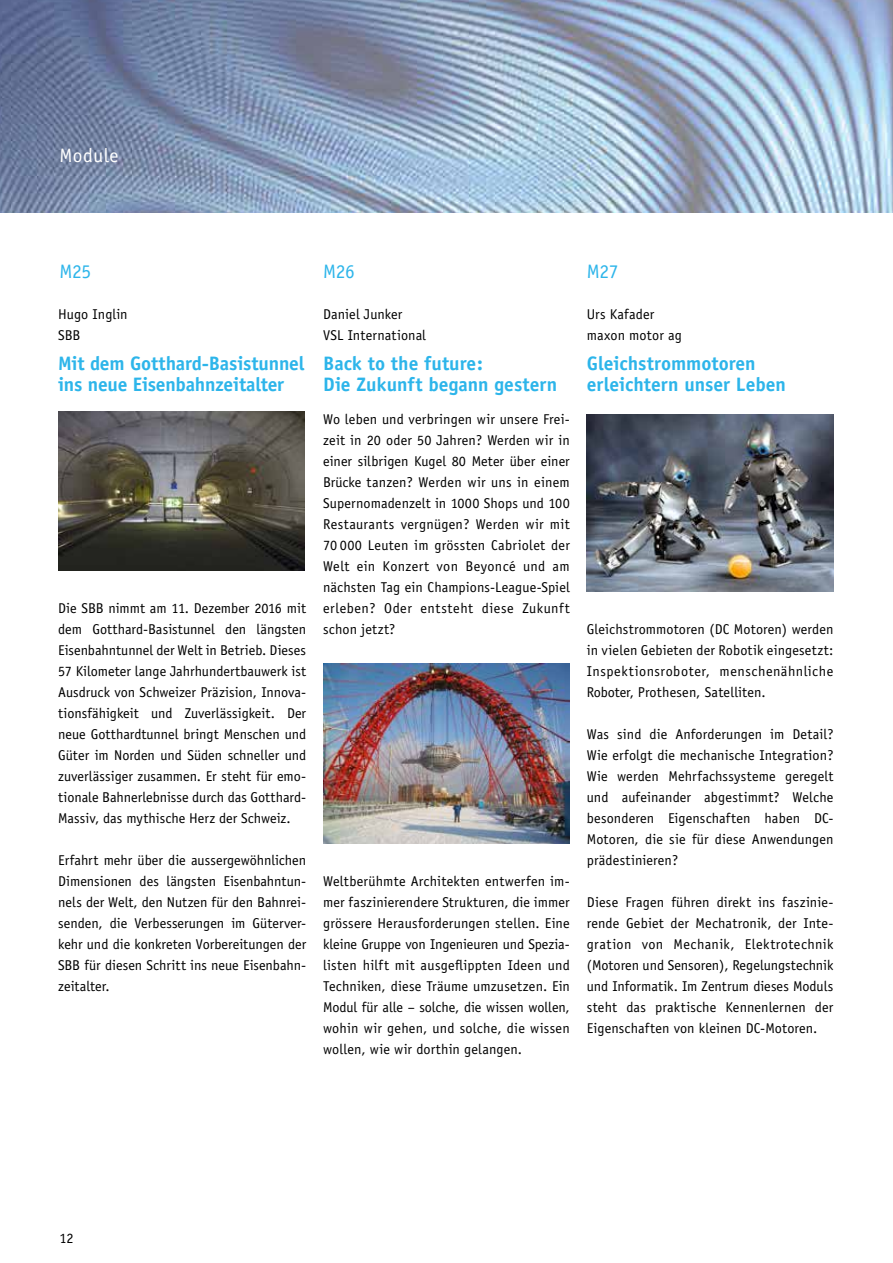
<style>
.page{position:relative;width:893px;height:1263px;background:#fff}
.page>*{position:absolute;margin:0;border:0;box-sizing:border-box;transform-origin:0 0}
.t1{font:700 19.5px/21px "Officina Sans";letter-spacing:-.005em;color:#2db5ea}
.t2{font:19.5px "Officina Sans";letter-spacing:-.02em;color:#2db5ea}
.t3{font:19.5px "Officina Sans";letter-spacing:.025em;color:#fff}
.t4{font:14.25px/21px "Officina Sans";letter-spacing:.005em;color:#000;text-align:justify}
</style>
<div class="page">
<img style="left:0;top:0;width:893px;height:213px">
<img style="left:58px;top:412px;width:247px;height:159px">
<img style="left:323px;top:663px;width:247px;height:181px">
<img style="left:587px;top:415px;width:246px;height:177px">
<h1 class="t3" style="left:60px;top:144px;width:60px">Module</h1>
<h1 class="t2" style="left:60px;top:260px;width:33px">M25</h1>
<h1 class="t2" style="left:323px;top:260px;width:33px">M26</h1>
<h1 class="t2" style="left:587px;top:260px;width:33px">M27</h1>
<p class="t4" style="left:58px;top:303px;width:71px">Hugo Inglin<br>SBB</p>
<h1 class="t1" style="left:58px;top:352px;width:248px">Mit dem Gotthard-Basistunnel ins neue Eisenbahnzeitalter</h1>
<p class="t4" style="left:58px;top:597px;width:249px">Die SBB nimmt am 11. Dezember 2016 mit dem Gotthard-Basistunnel den längsten Eisenbahntunnel der Welt in Betrieb. Dieses 57 Kilometer lange Jahrhundertbauwerk ist Ausdruck von Schweizer Präzision, Innova&shy;tionsfähigkeit und Zuverlässigkeit. Der neue Gotthardtunnel bringt Menschen und Güter im Norden und Süden schneller und zuverlässiger zusammen. Er steht für emo&shy;tionale Bahnerlebnisse durch das Gotthard-Massiv, das mythische Herz der Schweiz.</p>
<p class="t4" style="left:58px;top:849px;width:249px">Erfahrt mehr über die aussergewöhnlichen Dimensionen des längsten Eisenbahntun&shy;nels der Welt, den Nutzen für den Bahnrei&shy;senden, die Verbesserungen im Güterver&shy;kehr und die konkreten Vorbereitungen der SBB für diesen Schritt ins neue Eisenbahn&shy;zeitalter.</p>
<p class="t4" style="left:323px;top:303px;width:104px">Daniel Junker<br>VSL International</p>
<h1 class="t1" style="left:323px;top:352px;width:236px">Back to the future:<br>Die Zukunft begann gestern</h1>
<p class="t4" style="left:323px;top:408px;width:248px">Wo leben und verbringen wir unsere Frei&shy;zeit in 20 oder 50 Jahren? Werden wir in einer silbrigen Kugel 80 Meter über einer Brücke tanzen? Werden wir uns in einem Supernomadenzelt in 1000 Shops und 100<br>Restaurants vergnügen? Werden wir mit 70 000 Leuten im grössten Cabriolet der Welt ein Konzert von Beyoncé und am nächsten Tag ein Champions-League-Spiel erleben? Oder entsteht diese Zukunft schon jetzt?</p>
<p class="t4" style="left:323px;top:870px;width:248px">Weltberühmte Architekten entwerfen im&shy;mer faszinierendere Strukturen, die immer grössere Herausforderungen stellen. Eine kleine Gruppe von Ingenieuren und Spezia&shy;listen hilft mit ausgeflippten Ideen und Techniken, diese Träume umzusetzen. Ein Modul für alle – solche, die wissen wollen, wohin wir gehen, und solche, die wissen wollen, wie wir dorthin gelangen.</p>
<p class="t4" style="left:587px;top:303px;width:97px">Urs Kafader maxon motor ag</p>
<h1 class="t1" style="left:587px;top:352px;width:201px">Gleichstrommotoren erleichtern unser Leben</h1>
<p class="t4" style="left:587px;top:618px;width:248px">Gleichstrommotoren (DC Motoren) werden in vielen Gebieten der Robotik eingesetzt:<br>Inspektionsroboter, menschenähnliche Roboter, Prothesen, Satelliten.</p>
<p class="t4" style="left:587px;top:723px;width:248px">Was sind die Anforderungen im Detail?<br>Wie erfolgt die mechanische Integration?<br>Wie werden Mehrfachssysteme geregelt und aufeinander abgestimmt? Welche besonderen Eigenschaften haben DC-Motoren, die sie für diese Anwendungen prädestinieren?</p>
<p class="t4" style="left:587px;top:891px;width:248px">Diese Fragen führen direkt ins faszinie&shy;rende Gebiet der Mechatronik, der Inte&shy;gration von Mechanik, Elektrotechnik (Motoren und Sensoren), Regelungstechnik und Informatik. Im Zentrum dieses Moduls steht das praktische Kennenlernen der Eigenschaften von kleinen DC-Motoren.</p>
<p class="t4" style="left:60px;top:1227px;width:16px">12</p>
</div>
